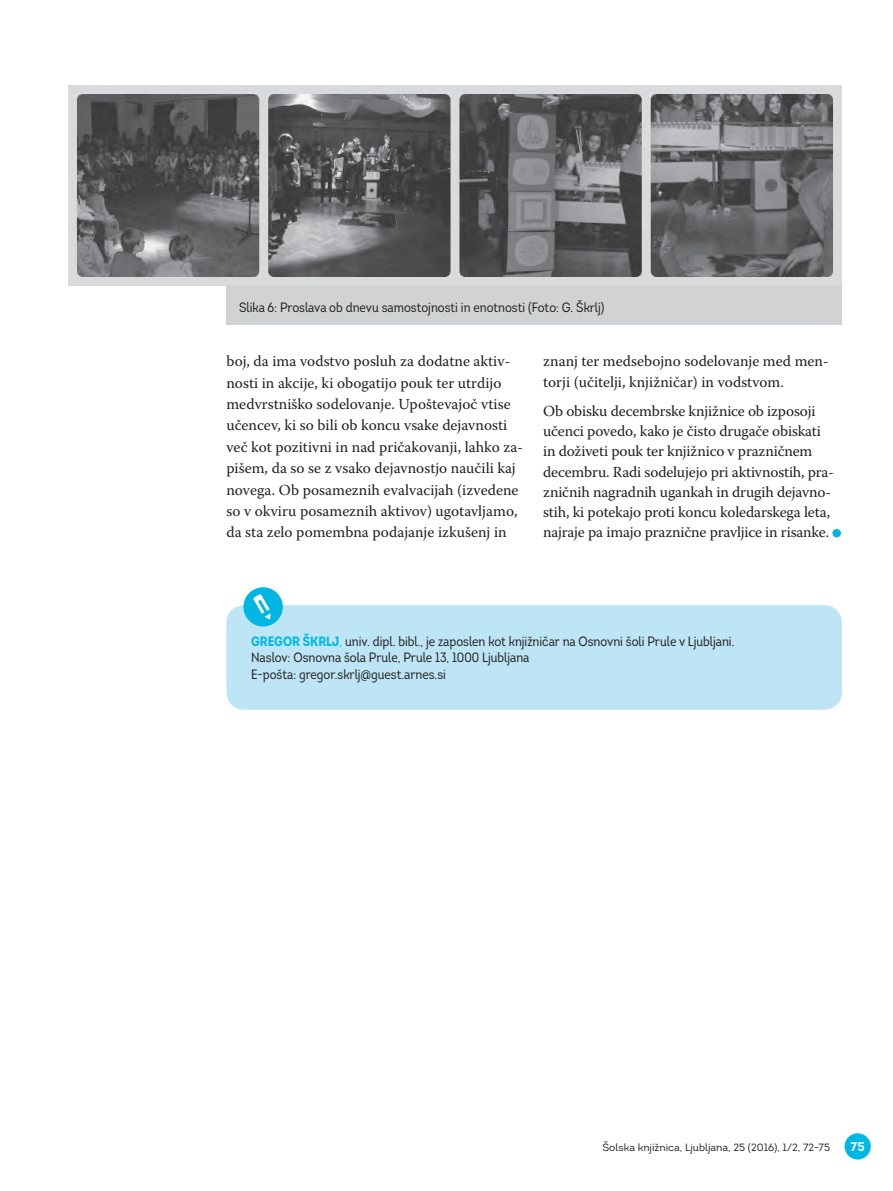
<style>
.page{position:relative;width:893px;height:1191px;background:#fff}
.page>*{position:absolute;margin:0;border:0;box-sizing:border-box;transform-origin:0 0}
.t1{font:15.3px/21.5px "Warnock Pro";color:#231f20}
.t2{font:13.5px/16.5px "Intro Cond";color:#231f20}
.t3{font:700 12.75px "Intro";color:#fff}
.t4{font:10.5px "Intro";color:#231f20}
.s1{font-weight:700;color:#00b7e4}
.s2{color:#00b7e4}
</style>
<div class="page">
<div style="left:845px;top:1133px;width:26px;height:26px;background:#00b7e4;border-radius:50%"></div>
<img style="left:68px;top:85px;width:774px;height:200px">
<div style="left:226px;top:285px;width:616px;height:39px;background:#d1d2d4"></div>
<div style="left:832px;top:529px;width:9px;height:8px;background:#00b7e4;border-radius:50%"></div>
<div style="left:226px;top:605px;width:616px;height:104px;background:#bde5f5;border-radius:18px"></div>
<div style="left:243px;top:587px;width:40px;height:39px;background:#00b7e4;border-radius:50%"></div>
<svg style="left:253px;top:594px;width:18px;height:25px"></svg>
<p class="t2" style="left:239px;top:299px;width:367px">Slika 6: Proslava ob dnevu samostojnosti in enotnosti (Foto: G. Škrlj)</p>
<p class="t1" style="left:226px;top:350px;width:298px">boj, da ima vodstvo posluh za dodatne aktiv&shy;nosti in akcije, ki obogatijo pouk ter utrdijo medvrstniško sodelovanje. Upoštevajoč vtise učencev, ki so bili ob koncu vsake dejavnosti več kot pozitivni in nad pričakovanji, lahko za&shy;pišem, da so se z vsako dejavnostjo naučili kaj novega. Ob posameznih evalvacijah (izvedene so v okviru posameznih aktivov) ugotavljamo, da sta zelo pomembna podajanje izkušenj in</p>
<p class="t1" style="left:543px;top:351px;width:287px;line-height:20.2px">znanj ter medsebojno sodelovanje med men&shy;torji (učitelji, knjižničar) in vodstvom.</p>
<p class="t1" style="left:543px;top:400px;width:292px;line-height:20.2px">Ob obisku decembrske knjižnice ob izposoji učenci povedo, kako je čisto drugače obiskati in doživeti pouk ter knjižnico v prazničnem decembru. Radi sodelujejo pri aktivnostih, pra&shy;zničnih nagradnih ugankah in drugih dejavno&shy;stih, ki potekajo proti koncu koledarskega leta, najraje pa imajo praznične pravljice in risanke.</p>
<p class="t2" style="left:251px;top:633px;width:485px"><span class="s1">GREGOR ŠKRLJ</span> <span class="s2">,</span> univ. dipl. bibl., je zaposlen kot knjižničar na Osnovni šoli Prule v Ljubljani.<br>Naslov: Osnovna šola Prule, Prule 13, 1000 Ljubljana<br>E-pošta: gregor.skrlj@guest.arnes.si</p>
<p class="t4" style="left:602px;top:1140px;width:229px">Šolska knjižnica, Ljubljana, 25 (2016), 1/2, 72-75</p>
<p class="t3" style="left:850px;top:1137px;width:16px">75</p>
</div>
